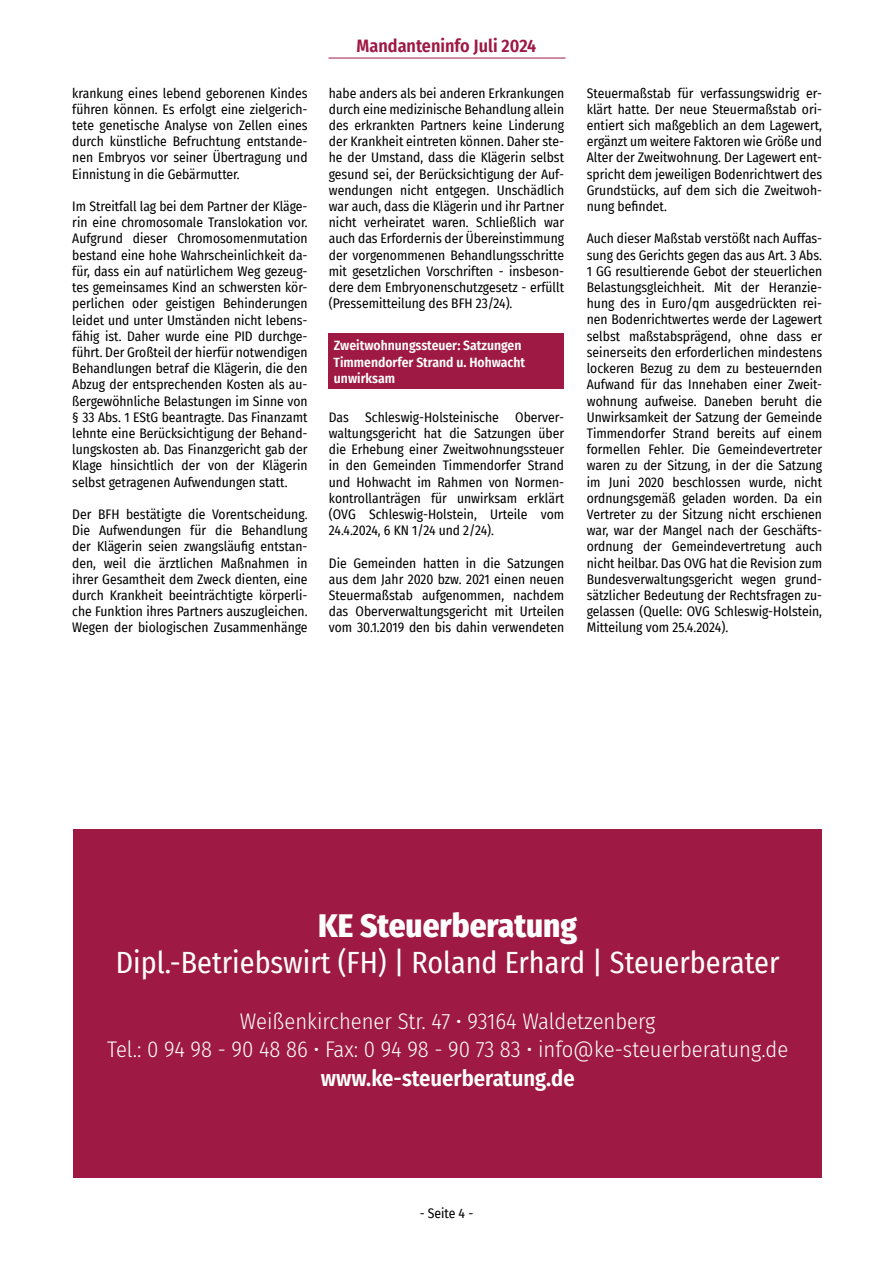
<style>
.page{position:relative;width:893px;height:1263px;background:#fff}
.page>*{position:absolute;margin:0;border:0;box-sizing:border-box;transform-origin:0 0}
.t1{font:800 33px "Fira Sans Condensed";color:#fff}
.t2{font:30px "Fira Sans Condensed";color:#fff}
.t3{font:300 22.5px/28.5px "Fira Sans Condensed";color:#fff;text-align:center}
.t4{font:600 22.5px "Fira Sans Condensed";color:#fff}
.t5{font:600 18px "Fira Sans Condensed";color:#9e1944}
.t6{font:13.5px/16.2px "Fira Sans Condensed";color:#000;text-align:justify}
.t7{font:600 13.5px/16.2px "Fira Sans Condensed";color:#fff}
</style>
<div class="page">
<hr style="left:328px;top:58px;width:238px;height:1px;background:#9e1944">
<div style="left:329px;top:334px;width:235px;height:55px;background:#9e1944"></div>
<div style="left:74px;top:829px;width:748px;height:349px;background:#9e1944"></div>
<p class="t6" style="left:72px;top:84px;width:237px">krankung eines lebend geborenen Kindes führen können. Es erfolgt eine zielgerich&shy;tete genetische Analyse von Zellen eines durch künstliche Befruchtung entstande&shy;nen Embryos vor seiner Übertragung und Einnistung in die Gebärmutter.</p>
<p class="t6" style="left:72px;top:198px;width:237px">Im Streitfall lag bei dem Partner der Kläge&shy;rin eine chromosomale Translokation vor.<br>Aufgrund dieser Chromosomenmutation bestand eine hohe Wahrscheinlichkeit da&shy;für, dass ein auf natürlichem Weg gezeug&shy;tes gemeinsames Kind an schwersten kör&shy;perlichen oder geistigen Behinderungen leidet und unter Umständen nicht lebens&shy;fähig ist. Daher wurde eine PID durchge&shy;führt. Der Großteil der hierfür notwendigen Behandlungen betraf die Klägerin, die den Abzug der entsprechenden Kosten als au&shy;ßergewöhnliche Belastungen im Sinne von § 33 Abs. 1 EStG beantragte. Das Finanzamt lehnte eine Berücksichtigung der Behand&shy;lungskosten ab. Das Finanzgericht gab der Klage hinsichtlich der von der Klägerin selbst getragenen Aufwendungen statt.</p>
<p class="t6" style="left:72px;top:506px;width:237px">Der BFH bestätigte die Vorentscheidung.<br>Die Aufwendungen für die Behandlung der Klägerin seien zwangsläufig entstan&shy;den, weil die ärztlichen Maßnahmen in ihrer Gesamtheit dem Zweck dienten, eine durch Krankheit beeinträchtigte körperli&shy;che Funktion ihres Partners auszugleichen.<br>Wegen der biologischen Zusammenhänge</p>
<h3 class="t5" style="left:357px;top:31px;width:181px">Mandanteninfo Juli 2024</h3>
<p class="t6" style="left:329px;top:84px;width:237px">habe anders als bei anderen Erkrankungen durch eine medizinische Behandlung allein des erkrankten Partners keine Linderung der Krankheit eintreten können. Daher ste&shy;he der Umstand, dass die Klägerin selbst gesund sei, der Berücksichtigung der Auf&shy;wendungen nicht entgegen. Unschädlich war auch, dass die Klägerin und ihr Partner nicht verheiratet waren. Schließlich war auch das Erfordernis der Übereinstimmung der vorgenommenen Behandlungsschritte mit gesetzlichen Vorschriften - insbeson&shy;dere dem Embryonenschutzgesetz - erfüllt (Pressemitteilung des BFH 23/24).</p>
<p class="t7" style="left:334px;top:337px;width:193px">Zweitwohnungssteuer: Satzungen<br>Timmendorfer Strand u. Hohwacht unwirksam</p>
<p class="t6" style="left:329px;top:408px;width:237px">Das Schleswig-Holsteinische Oberver&shy;waltungsgericht hat die Satzungen über die Erhebung einer Zweitwohnungssteuer in den Gemeinden Timmendorfer Strand und Hohwacht im Rahmen von Normen&shy;kontrollanträgen für unwirksam erklärt (OVG Schleswig-Holstein, Urteile vom 24.4.2024, 6 KN 1/24 und 2/24).</p>
<p class="t6" style="left:329px;top:554px;width:237px">Die Gemeinden hatten in die Satzungen aus dem Jahr 2020 bzw. 2021 einen neuen Steuermaßstab aufgenommen, nachdem das Oberverwaltungsgericht mit Urteilen vom 30.1.2019 den bis dahin verwendeten</p>
<p class="t6" style="left:587px;top:84px;width:237px">Steuermaßstab für verfassungswidrig er&shy;klärt hatte. Der neue Steuermaßstab ori&shy;entiert sich maßgeblich an dem Lagewert, ergänzt um weitere Faktoren wie Größe und Alter der Zweitwohnung. Der Lagewert ent&shy;spricht dem jeweiligen Bodenrichtwert des Grundstücks, auf dem sich die Zweitwoh&shy;nung befindet.</p>
<p class="t6" style="left:587px;top:230px;width:237px">Auch dieser Maßstab verstößt nach Auffas&shy;sung des Gerichts gegen das aus Art. 3 Abs.<br>1 GG resultierende Gebot der steuerlichen Belastungsgleichheit. Mit der Heranzie&shy;hung des in Euro/qm ausgedrückten rei&shy;nen Bodenrichtwertes werde der Lagewert selbst maßstabsprägend, ohne dass er seinerseits den erforderlichen mindestens lockeren Bezug zu dem zu besteuernden Aufwand für das Innehaben einer Zweit&shy;wohnung aufweise. Daneben beruht die Unwirksamkeit der Satzung der Gemeinde Timmendorfer Strand bereits auf einem formellen Fehler. Die Gemeindevertreter waren zu der Sitzung, in der die Satzung im Juni 2020 beschlossen wurde, nicht ordnungsgemäß geladen worden. Da ein Vertreter zu der Sitzung nicht erschienen war, war der Mangel nach der Geschäfts&shy;ordnung der Gemeindevertretung auch nicht heilbar. Das OVG hat die Revision zum Bundesverwaltungsgericht wegen grund&shy;sätzlicher Bedeutung der Rechtsfragen zu&shy;gelassen (Quelle: OVG Schleswig-Holstein, Mitteilung vom 25.4.2024).</p>
<h1 class="t1" style="left:318px;top:897px;width:260px">KE Steuerberatung</h1>
<h2 class="t2" style="left:116px;top:940px;width:665px">Dipl.-Betriebswirt (FH) | Roland Erhard | Steuerberater</h2>
<h3 class="t3" style="left:107px;top:1006px;width:683px">Weißenkirchener Str. 47 • 93164 Waldetzenberg<br>Tel.: 0 94 98 - 90 48 86 • Fax: 0 94 98 - 90 73 83 • info@ke-steuerberatung.de</h3>
<h3 class="t4" style="left:321px;top:1059px;width:255px">www.ke-steuerberatung.de</h3>
<p class="t6" style="left:420px;top:1205px;width:55px">- Seite 4 -</p>
</div>
